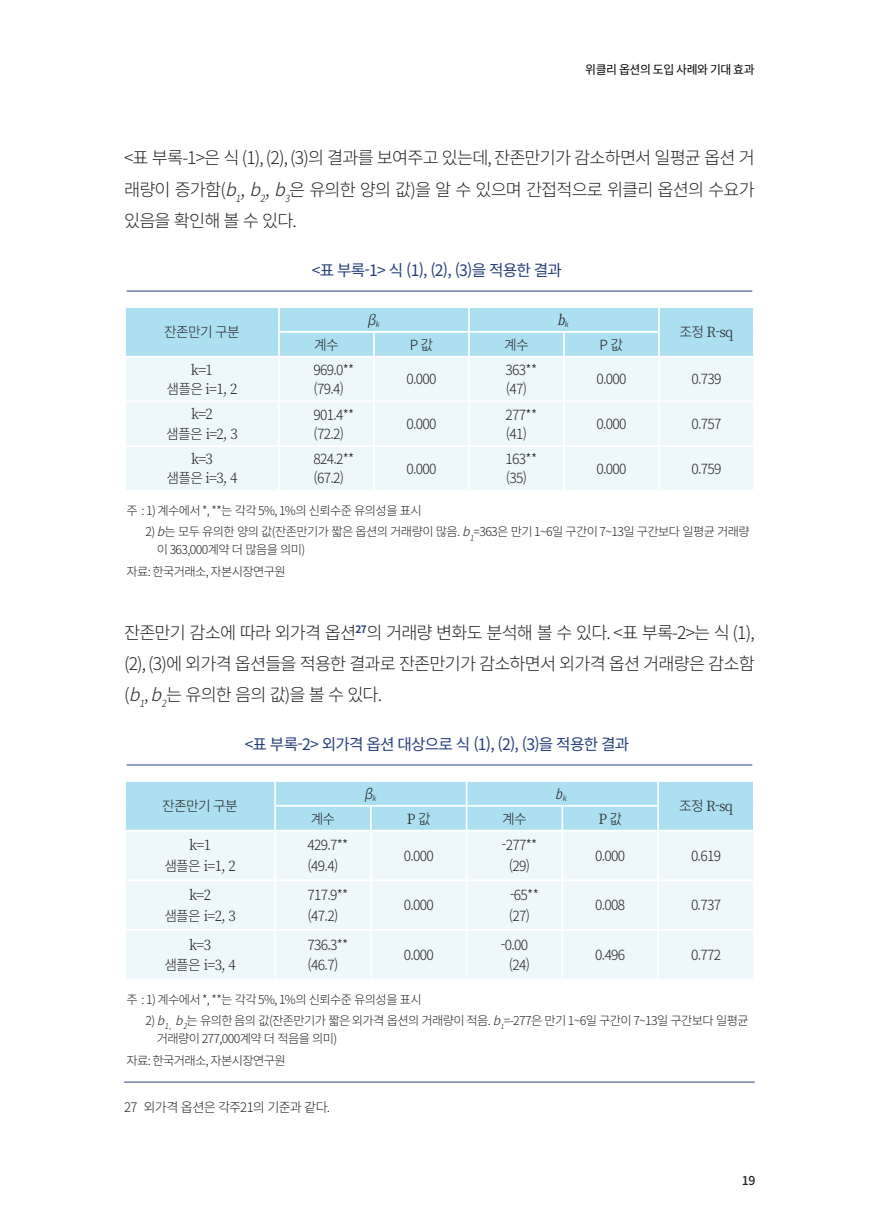
<style>
.page{position:relative;width:869px;height:1231px;background:#fff}
.page>*{position:absolute;margin:0;border:0;box-sizing:border-box;transform-origin:0 0}
.t1{font:300 17.5px/31.5px "Noto Sans CJ Kkr";letter-spacing:-.05em;color:#231f20;text-align:justify}
.t2{font:15.75px "Noto Sans CJ Kkr";letter-spacing:-.05em;color:#263f7c}
.t3{font:300 14px/18.9px "Noto Sans CJ Kkr";letter-spacing:-.05em;color:#231f20}
.t4{font:300 14px/19.2px "Noto Serif CJ Kkr";color:#231f20;text-align:center}
.t5{font:italic 300 14px "Noto Serif CJ Kkr";color:#231f20}
.t6{font:italic 300 14px "Noto Sans CJ Kkr";color:#231f20}
.t7{font:300 13.12px "Noto Sans CJ Kkr";letter-spacing:-.06em;color:#231f20}
.t8{font:300 12.25px/18.4px "Noto Sans CJ Kkr";letter-spacing:-.05em;color:#231f20}
.t9{font:12.25px "Noto Sans CJ Kkr";letter-spacing:-.035em;color:#030303}
.t10{font:500 12.25px "Noto Sans CJ Kkr";color:#231f20}
.s1{font-style:italic}
.s2{font-family:"Noto Serif CJ Kkr"}
.s3{font-family:"Noto Sans CJ Kkr"}
</style>
<div class="page">
<hr style="left:126px;top:291px;width:626px;height:1px;background:#263f7c">
<hr style="left:126px;top:764px;width:626px;height:1px;background:#263f7c">
<div style="left:126px;top:358px;width:626px;height:132px;background:#eef8fb"></div>
<hr style="left:278px;top:357px;width:2px;height:43px;background:#fff">
<hr style="left:373px;top:357px;width:1px;height:43px;background:#fff">
<hr style="left:468px;top:357px;width:1px;height:43px;background:#fff">
<hr style="left:562px;top:357px;width:2px;height:43px;background:#fff">
<hr style="left:657px;top:357px;width:2px;height:43px;background:#fff">
<hr style="left:124px;top:400px;width:155px;height:2px;background:#fff">
<hr style="left:279px;top:400px;width:95px;height:2px;background:#fff">
<hr style="left:278px;top:402px;width:2px;height:43px;background:#fff">
<hr style="left:374px;top:400px;width:94px;height:2px;background:#fff">
<hr style="left:373px;top:402px;width:1px;height:43px;background:#fff">
<hr style="left:468px;top:400px;width:95px;height:2px;background:#fff">
<hr style="left:468px;top:402px;width:1px;height:43px;background:#fff">
<hr style="left:563px;top:400px;width:95px;height:2px;background:#fff">
<hr style="left:562px;top:402px;width:2px;height:43px;background:#fff">
<hr style="left:658px;top:400px;width:96px;height:2px;background:#fff">
<hr style="left:657px;top:402px;width:2px;height:43px;background:#fff">
<hr style="left:124px;top:445px;width:155px;height:2px;background:#fff">
<hr style="left:279px;top:445px;width:95px;height:2px;background:#fff">
<hr style="left:278px;top:447px;width:2px;height:43px;background:#fff">
<hr style="left:374px;top:445px;width:94px;height:2px;background:#fff">
<hr style="left:373px;top:447px;width:1px;height:43px;background:#fff">
<hr style="left:468px;top:445px;width:95px;height:2px;background:#fff">
<hr style="left:468px;top:447px;width:1px;height:43px;background:#fff">
<hr style="left:563px;top:445px;width:95px;height:2px;background:#fff">
<hr style="left:562px;top:447px;width:2px;height:43px;background:#fff">
<hr style="left:658px;top:445px;width:96px;height:2px;background:#fff">
<hr style="left:657px;top:447px;width:2px;height:43px;background:#fff">
<div style="left:125px;top:308px;width:627px;height:48px;background:#acdfef"></div>
<hr style="left:468px;top:331px;width:95px;height:2px;background:#fff">
<hr style="left:563px;top:331px;width:96px;height:2px;background:#fff">
<hr style="left:657px;top:308px;width:2px;height:23px;background:#fff">
<hr style="left:657px;top:333px;width:2px;height:23px;background:#fff">
<div style="left:126px;top:832px;width:626px;height:146px;background:#eef8fb"></div>
<hr style="left:274px;top:831px;width:2px;height:48px;background:#fff">
<hr style="left:370px;top:831px;width:1px;height:48px;background:#fff">
<hr style="left:465px;top:831px;width:2px;height:48px;background:#fff">
<hr style="left:561px;top:831px;width:2px;height:48px;background:#fff">
<hr style="left:657px;top:831px;width:1px;height:48px;background:#fff">
<hr style="left:124px;top:879px;width:151px;height:2px;background:#fff">
<hr style="left:275px;top:879px;width:95px;height:2px;background:#fff">
<hr style="left:274px;top:881px;width:2px;height:47px;background:#fff">
<hr style="left:370px;top:879px;width:96px;height:2px;background:#fff">
<hr style="left:370px;top:881px;width:1px;height:47px;background:#fff">
<hr style="left:466px;top:879px;width:96px;height:2px;background:#fff">
<hr style="left:465px;top:881px;width:2px;height:47px;background:#fff">
<hr style="left:562px;top:879px;width:95px;height:2px;background:#fff">
<hr style="left:561px;top:881px;width:2px;height:47px;background:#fff">
<hr style="left:657px;top:879px;width:97px;height:2px;background:#fff">
<hr style="left:657px;top:881px;width:1px;height:47px;background:#fff">
<hr style="left:124px;top:928px;width:151px;height:2px;background:#fff">
<hr style="left:275px;top:928px;width:95px;height:2px;background:#fff">
<hr style="left:274px;top:930px;width:2px;height:48px;background:#fff">
<hr style="left:370px;top:928px;width:96px;height:2px;background:#fff">
<hr style="left:370px;top:930px;width:1px;height:48px;background:#fff">
<hr style="left:466px;top:928px;width:96px;height:2px;background:#fff">
<hr style="left:465px;top:930px;width:2px;height:48px;background:#fff">
<hr style="left:562px;top:928px;width:95px;height:2px;background:#fff">
<hr style="left:561px;top:930px;width:2px;height:48px;background:#fff">
<hr style="left:657px;top:928px;width:97px;height:2px;background:#fff">
<hr style="left:657px;top:930px;width:1px;height:48px;background:#fff">
<svg style="left:125px;top:781px;width:628px;height:49px;background:#b0e0ef"></svg>
<hr style="left:124px;top:1081px;width:630px;height:1px;background:#263f7c">
<p class="t9" style="left:585px;top:63px;width:171px">위클리 옵션의 도입 사례와 기대 효과</p>
<h1 class="t1" style="left:124px;top:142px;width:632px">&lt;표 부록-1&gt;은 식 (1), (2), (3)의 결과를 보여주고 있는데, 잔존만기가 감소하면서 일평균 옵션 거 래량이 증가함(<span class="s1">b</span><sub>1</sub><span class="s2">,</span> <span class="s1">b</span><sub>2</sub><span class="s2">,</span> <span class="s1">b</span><sub>3</sub>은 유의한 양의 값)을 알 수 있으며 간접적으로 위클리 옵션의 수요가 있음을 확인해 볼 수 있다.</h1>
<p class="t2" style="left:312px;top:262px;width:252px">&lt;표 부록-1&gt; 식 (1), (2), (3)을 적용한 결과</p>
<p class="t3" style="left:164px;top:323px;width:77px">잔존만기 구분</p>
<p class="t5" style="left:367px;top:312px;width:17px">β<sub>k</sub></p>
<p class="t5" style="left:557px;top:312px;width:15px">b<sub>k</sub></p>
<p class="t3" style="left:314px;top:335px;width:26px">계수</p>
<p class="t3" style="left:409px;top:335px;width:25px">P 값</p>
<p class="t3" style="left:504px;top:335px;width:26px">계수</p>
<p class="t3" style="left:599px;top:335px;width:25px">P 값</p>
<p class="t4" style="left:679px;top:323px;width:55px"><span class="s3">조정</span> R-sq</p>
<p class="t4" style="left:166px;top:360px;width:72px">k=1<br><span class="s3">샘플은</span> i=1, 2</p>
<p class="t3" style="left:313px;top:360px;width:42px">969.0** (79.4)</p>
<p class="t3" style="left:406px;top:370px;width:32px">0.000</p>
<p class="t3" style="left:505px;top:360px;width:33px">363** (47)</p>
<p class="t3" style="left:596px;top:370px;width:32px">0.000</p>
<p class="t3" style="left:691px;top:370px;width:32px">0.739</p>
<p class="t4" style="left:166px;top:405px;width:73px">k=2<br><span class="s3">샘플은</span> i=2, 3</p>
<p class="t3" style="left:313px;top:405px;width:42px">901.4** (72.2)</p>
<p class="t3" style="left:406px;top:414px;width:32px">0.000</p>
<p class="t3" style="left:505px;top:405px;width:33px">277** (41)</p>
<p class="t3" style="left:596px;top:414px;width:32px">0.000</p>
<p class="t3" style="left:691px;top:414px;width:32px">0.757</p>
<p class="t4" style="left:166px;top:449px;width:72px">k=3<br><span class="s3">샘플은</span> i=3, 4</p>
<p class="t3" style="left:313px;top:450px;width:42px">824.2** (67.2)</p>
<p class="t3" style="left:406px;top:459px;width:32px">0.000</p>
<p class="t3" style="left:505px;top:450px;width:33px">163** (35)</p>
<p class="t3" style="left:596px;top:459px;width:32px">0.000</p>
<p class="t3" style="left:691px;top:459px;width:32px">0.759</p>
<p class="t8" style="left:126px;top:501px;width:296px">주 : 1) 계수에서 *, **는 각각 5%, 1%의 신뢰수준 유의성을 표시</p>
<p class="t8" style="left:157px;top:522px;width:594px;text-indent:-11px">2) <span class="s1">b</span>는 모두 유의한 양의 값(잔존만기가 짧은 옵션의 거래량이 많음. <span class="s1">b</span><sub>1</sub>=363은 만기 1~6일 구간이 7~13일 구간보다 일평균 거래량 이 363,000계약 더 많음을 의미)</p>
<p class="t8" style="left:126px;top:562px;width:160px">자료: 한국거래소, 자본시장연구원</p>
<h1 class="t1" style="left:124px;top:617px;width:632px">잔존만기 감소에 따라 외가격 옵션<sup>27</sup>의 거래량 변화도 분석해 볼 수 있다. &lt;표 부록-2&gt;는 식 (1), (2), (3)에 외가격 옵션들을 적용한 결과로 잔존만기가 감소하면서 외가격 옵션 거래량은 감소함 (<span class="s1">b</span><sub>1</sub>, <span class="s1">b</span><sub>2</sub>는 유의한 음의 값)을 볼 수 있다.</h1>
<p class="t2" style="left:244px;top:735px;width:386px">&lt;표 부록-2&gt; 외가격 옵션 대상으로 식 (1), (2), (3)을 적용한 결과</p>
<p class="t3" style="left:162px;top:796px;width:77px">잔존만기 구분</p>
<p class="t6" style="left:364px;top:785px;width:18px">β<sub>k</sub></p>
<p class="t6" style="left:555px;top:785px;width:18px">b<sub>k</sub></p>
<p class="t3" style="left:310px;top:809px;width:26px">계수</p>
<p class="t4" style="left:406px;top:809px;width:25px">P <span class="s3">값</span></p>
<p class="t3" style="left:502px;top:809px;width:26px">계수</p>
<p class="t4" style="left:598px;top:809px;width:25px">P <span class="s3">값</span></p>
<p class="t4" style="left:678px;top:796px;width:55px"><span class="s3">조정</span> R-sq</p>
<p class="t4" style="left:164px;top:835px;width:73px;line-height:20.7px">k=1<br><span class="s3">샘플은</span> i=1, 2</p>
<p class="t3" style="left:307px;top:835px;width:42px;line-height:20.7px">429.7** (49.4)</p>
<p class="t3" style="left:403px;top:846px;width:32px">0.000</p>
<p class="t3" style="left:501px;top:835px;width:37px;line-height:20.7px;text-align:center">-277** (29)</p>
<p class="t3" style="left:595px;top:846px;width:32px">0.000</p>
<p class="t3" style="left:690px;top:846px;width:32px">0.619</p>
<p class="t4" style="left:164px;top:884px;width:73px;line-height:20.7px">k=2<br><span class="s3">샘플은</span> i=2, 3</p>
<p class="t3" style="left:307px;top:884px;width:42px;line-height:20.7px">717.9** (47.2)</p>
<p class="t3" style="left:403px;top:896px;width:32px">0.000</p>
<p class="t3" style="left:508px;top:884px;width:31px;line-height:20.7px">-65** (27)</p>
<p class="t3" style="left:595px;top:896px;width:32px">0.008</p>
<p class="t3" style="left:690px;top:896px;width:32px">0.737</p>
<p class="t4" style="left:164px;top:934px;width:73px;line-height:20.7px">k=3<br><span class="s3">샘플은</span> i=3, 4</p>
<p class="t3" style="left:307px;top:934px;width:42px;line-height:20.7px">736.3** (46.7)</p>
<p class="t3" style="left:403px;top:945px;width:32px">0.000</p>
<p class="t3" style="left:500px;top:934px;width:31px;line-height:20.7px;text-align:center">-0.00 (24)</p>
<p class="t3" style="left:595px;top:945px;width:32px">0.496</p>
<p class="t3" style="left:690px;top:945px;width:32px">0.772</p>
<p class="t8" style="left:126px;top:990px;width:296px">주 : 1) 계수에서 *, **는 각각 5%, 1%의 신뢰수준 유의성을 표시</p>
<p class="t8" style="left:157px;top:1011px;width:593px;text-indent:-11px">2) <span class="s1">b</span><sub>1,</sub><span class="s1">b</span><sub>2</sub>는 유의한 음의 값(잔존만기가 짧은 외가격 옵션의 거래량이 적음. <span class="s1">b</span><sub>1</sub>=-277은 만기 1~6일 구간이 7~13일 구간보다 일평균 거래량이 277,000계약 더 적음을 의미)</p>
<p class="t8" style="left:126px;top:1051px;width:160px">자료: 한국거래소, 자본시장연구원</p>
<p class="t7" style="left:124px;top:1099px;width:207px">27 외가격 옵션은 각주21의 기준과 같다.</p>
<p class="t10" style="left:741px;top:1173px;width:15px">19</p>
</div>
